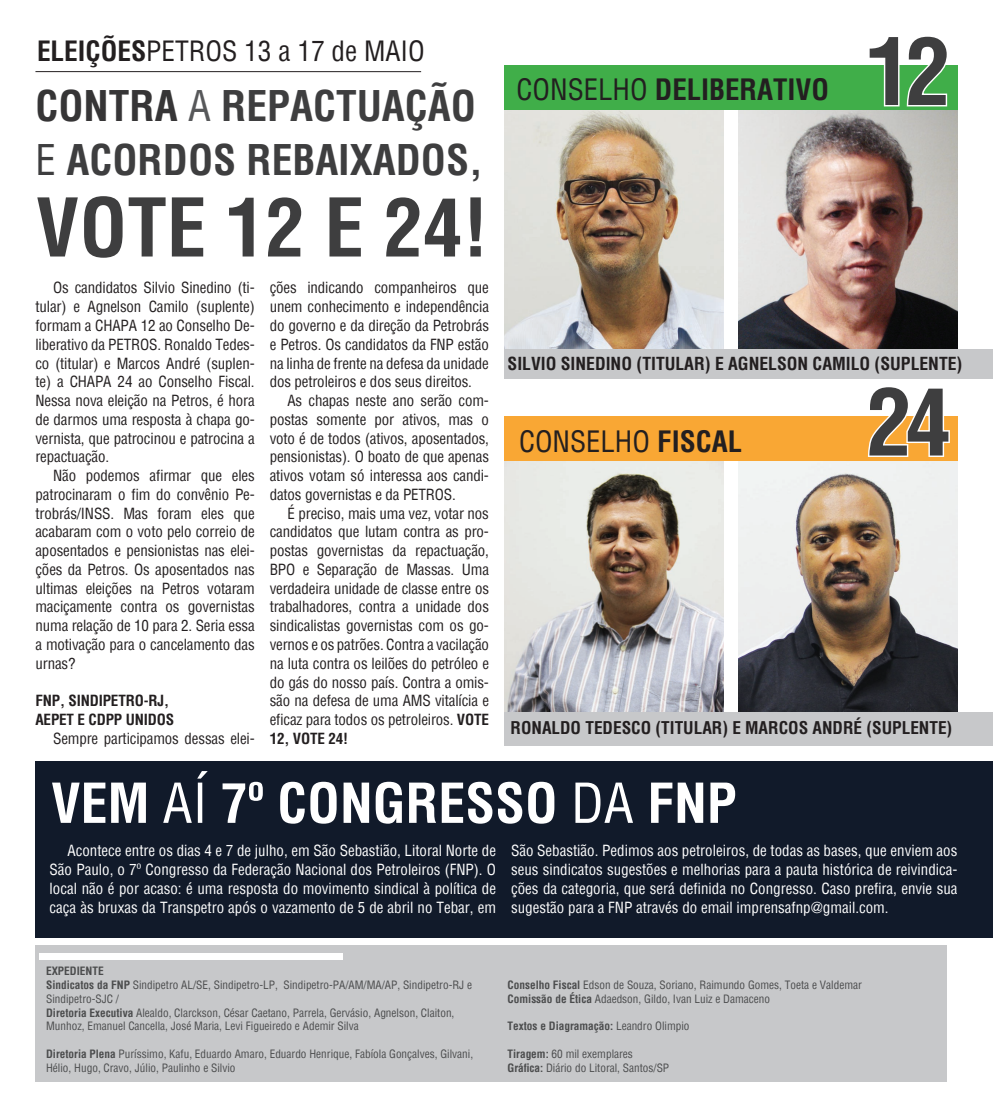
<style>
.page{position:relative;width:993px;height:1117px;background:#fff}
.page>*{position:absolute;margin:0;border:0;box-sizing:border-box;transform-origin:0 0}
.t1{font:700 condensed 91px "Helvetica";color:#3e3e3f}
.t2{font:700 condensed 78.75px "Helvetica";color:#3e3e3f}
.t3{font:700 condensed 53.62px "Helvetica";color:#fff}
.t4{font:700 condensed 41.25px "Helvetica";color:#3e3e3f}
.t5{font:700 condensed 41.25px "Helvetica";color:#363536}
.t6{font:700 condensed 28.75px "Helvetica";color:#231f20}
.t7{font:condensed 28.75px "Helvetica";color:#231f20}
.t8{font:condensed 27.25px "Helvetica";color:#231f20}
.t9{font:700 condensed 17.5px "Helvetica";color:#231f20}
.t10{font:700 condensed 17.12px "Helvetica";color:#231f20}
.t11{font:condensed 15px/18.8px "Helvetica";letter-spacing:-.01em;color:#231f20;text-align:justify}
.t12{font:condensed 15px/18.8px "Helvetica";color:#fff;text-align:justify}
.t13{font:700 condensed 15px "Helvetica";letter-spacing:-.01em;color:#231f20}
.t14{font:condensed 11.25px/13.8px "Helvetica";color:#4b4c4d}
.t15{font:700 condensed 11.25px "Helvetica";color:#4b4c4d}
.s1{font-weight:700}
.s2{font-weight:400;color:#57585a}
.s3{font-weight:400}
</style>
<div class="page">
<div style="left:35px;top:944px;width:911px;height:137px;background:#c7c8ca"></div>
<div style="left:40px;top:953px;width:303px;height:6px;background:#fff"></div>
<img style="left:738px;top:460px;width:219px;height:251px">
<img style="left:504px;top:460px;width:219px;height:251px">
<div style="left:504px;top:711px;width:488px;height:34px;background:#c7c8ca"></div>
<img style="left:738px;top:110px;width:219px;height:239px">
<img style="left:504px;top:110px;width:219px;height:239px">
<div style="left:504px;top:349px;width:488px;height:29px;background:#c7c8ca"></div>
<hr style="left:35px;top:71px;width:386px;height:1px;background:#231f20">
<div style="left:504px;top:416px;width:453px;height:44px;background:#f9a734"></div>
<svg style="left:867px;top:416px;width:83px;height:41px"></svg>
<div style="left:504px;top:66px;width:453px;height:44px;background:#40ae49"></div>
<svg style="left:866px;top:65px;width:83px;height:42px"></svg>
<div style="left:35px;top:761px;width:957px;height:176px;background:#111a2a"></div>
<p class="t8" style="left:37px;top:33px;width:389px"><span class="s1">ELEIÇÕES</span>PETROS 13 a 17 de MAIO</p>
<p class="t5" style="left:35px;top:79px;width:48px">CONTRA</p>
<p class="t4" style="left:188px;top:79px;width:58px"><span class="s2">a</span> REPACTUAÇÃO</p>
<p class="t4" style="left:35px;top:133px;width:56px"><span class="s3">e</span> ACORDOS</p>
<p class="t4" style="left:246px;top:133px;width:24px">REBAIXADOS</p>
<p class="t4" style="left:469px;top:133px;width:15px">,</p>
<p class="t2" style="left:35px;top:176px;width:43px">VOTE</p>
<p class="t2" style="left:226px;top:176px;width:264px">12 E 24!</p>
<p class="t11" style="left:35px;top:278px;width:221px;text-indent:18px">Os candidatos Silvio Sinedino (ti&shy;tular) e Agnelson Camilo (suplente) formam a CHAPA 12 ao Conselho De&shy;liberativo da PETROS. Ronaldo Tedes&shy;co (titular) e Marcos André (suplen&shy;te) a CHAPA 24 ao Conselho Fiscal.<br>Nessa nova eleição na Petros, é hora de darmos uma resposta à chapa go&shy;vernista, que patrocinou e patrocina a repactuação.</p>
<p class="t11" style="left:35px;top:466px;width:221px;text-indent:18px">Não podemos afirmar que eles patrocinaram o fim do convênio Pe&shy;trobrás/INSS. Mas foram eles que acabaram com o voto pelo correio de aposentados e pensionistas nas elei&shy;ções da Petros. Os aposentados nas ultimas eleições na Petros votaram maciçamente contra os governistas numa relação de 10 para 2. Seria essa a motivação para o cancelamento das urnas?</p>
<p class="t13" style="left:35px;top:690px;width:135px">FNP, SINDIPETRO-RJ,</p>
<p class="t13" style="left:35px;top:709px;width:140px">AEPET E CDPP UNIDOS</p>
<p class="t11" style="left:53px;top:728px;width:203px">Sempre participamos dessas elei-</p>
<p class="t11" style="left:269px;top:278px;width:221px">ções indicando companheiros que unem conhecimento e independência do governo e da direção da Petrobrás e Petros. Os candidatos da FNP estão na linha de frente na defesa da unidade dos petroleiros e dos seus direitos.</p>
<p class="t11" style="left:269px;top:391px;width:221px;text-indent:18px">As chapas neste ano serão com&shy;postas somente por ativos, mas o voto é de todos (ativos, aposentados, pensionistas). O boato de que apenas ativos votam só interessa aos candi&shy;datos governistas e da PETROS.</p>
<p class="t11" style="left:269px;top:503px;width:221px;text-indent:18px">É preciso, mais uma vez, votar nos candidatos que lutam contra as pro&shy;postas governistas da repactuação, BPO e Separação de Massas. Uma verdadeira unidade de classe entre os trabalhadores, contra a unidade dos sindicalistas governistas com os go&shy;vernos e os patrões. Contra a vacilação na luta contra os leilões do petróleo e do gás do nosso país. Contra a omis&shy;são na defesa de uma AMS vitalícia e eficaz para todos os petroleiros. <span class="s1">VOTE 12, VOTE 24!</span></p>
<p class="t6" style="left:516px;top:71px;width:314px"><span class="s3">CONSELHO</span> DELIBERATIVO</p>
<p class="t1" style="left:865px;top:12px;width:86px">12</p>
<p class="t9" style="left:507px;top:352px;width:19px">SILVIO</p>
<p class="t9" style="left:560px;top:352px;width:20px">SINEDINO</p>
<p class="t9" style="left:636px;top:352px;width:16px">(TITULAR</p>
<p class="t9" style="left:704px;top:352px;width:44px">) E AGNELSON</p>
<p class="t9" style="left:812px;top:352px;width:21px">CAMILO</p>
<p class="t9" style="left:874px;top:352px;width:17px">(SUPLENTE</p>
<p class="t9" style="left:956px;top:352px;width:7px">)</p>
<p class="t7" style="left:519px;top:422px;width:224px">CONSELHO <span class="s1">FISCAL</span></p>
<p class="t1" style="left:866px;top:362px;width:86px">24</p>
<p class="t10" style="left:510px;top:716px;width:22px">RONALDO</p>
<p class="t10" style="left:585px;top:716px;width:19px">TEDESCO</p>
<p class="t10" style="left:655px;top:716px;width:16px">(TITULAR</p>
<p class="t10" style="left:722px;top:716px;width:47px">) E MARCOS</p>
<p class="t10" style="left:812px;top:716px;width:21px">ANDRÉ</p>
<p class="t10" style="left:866px;top:716px;width:16px">(SUPLENTE</p>
<p class="t10" style="left:946px;top:716px;width:7px">)</p>
<p class="t3" style="left:51px;top:767px;width:258px">VEM <span class="s3">aí</span> 7º CONGRESSO</p>
<p class="t3" style="left:571px;top:767px;width:106px"><span class="s3">da</span> FNP</p>
<p class="t12" style="left:50px;top:841px;width:448px;text-indent:18px">Acontece entre os dias 4 e 7 de julho, em São Sebastião, Litoral Norte de São Paulo, o 7º Congresso da Federação Nacional dos Petroleiros (FNP). O local não é por acaso: é uma resposta do movimento sindical à política de caça às bruxas da Transpetro após o vazamento de 5 de abril no Tebar, em</p>
<p class="t12" style="left:511px;top:841px;width:448px">São Sebastião. Pedimos aos petroleiros, de todas as bases, que enviem aos seus sindicatos sugestões e melhorias para a pauta histórica de reivindica&shy;ções da categoria, que será definida no Congresso. Caso prefira, envie sua sugestão para a FNP através do email imprensafnp@gmail.com.</p>
<p class="t15" style="left:46px;top:963px;width:59px">EXPEDIENTE</p>
<p class="t14" style="left:46px;top:977px;width:427px"><span class="s1">SINDICATOS DA FNP</span> Sindipetro AL/SE, Sindipetro-LP, Sindipetro-PA/AM/MA/AP, Sindipetro-RJ e<br>Sindipetro-SJC /</p>
<p class="t14" style="left:46px;top:1005px;width:409px"><span class="s1">DIRETORIA EXECUTIVA</span> Alealdo, Clarckson, César Caetano, Parrela, Gervásio, Agnelson, Claiton,<br>Munhoz, Emanuel Cancella, José Maria, Levi Figueiredo e Ademir Silva</p>
<p class="t14" style="left:46px;top:1046px;width:428px"><span class="s1">DIRETORIA PLENA</span> Puríssimo, Kafu, Eduardo Amaro, Eduardo Henrique, Fabíola Gonçalves, Gilvani,<br>Hélio, Hugo, Cravo, Júlio, Paulinho e Silvio</p>
<p class="t14" style="left:507px;top:977px;width:355px"><span class="s1">CONSELHO FISCAL</span> Edson de Souza, Soriano, Raimundo Gomes, Toeta e Valdemar</p>
<p class="t14" style="left:507px;top:991px;width:264px"><span class="s1">COMISSÃO DE ÉTICA</span> Adaedson, Gildo, Ivan Luiz e Damaceno</p>
<p class="t15" style="left:507px;top:1018px;width:183px">TEXTOS E DIAGRAMAÇÃO: <span class="s3">Leandro Olimpio</span></p>
<p class="t14" style="left:507px;top:1046px;width:127px"><span class="s1">TIRAGEM:</span> 60 mil exemplares</p>
<p class="t14" style="left:507px;top:1060px;width:163px"><span class="s1">GRÁFICA:</span> Diário do Litoral, Santos/SP</p>
</div>
